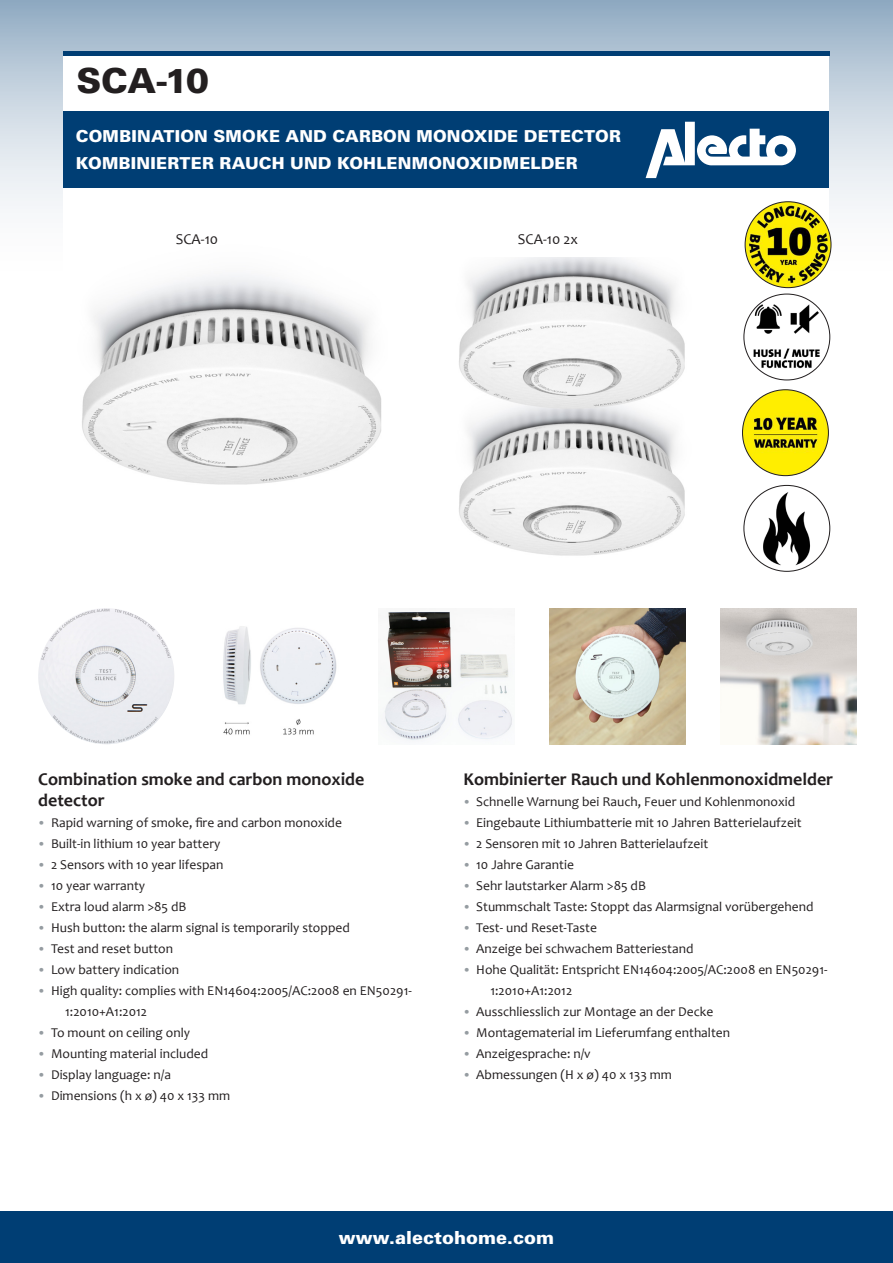
<style>
.page{position:relative;width:893px;height:1263px;background:#fff}
.page>*{position:absolute;margin:0;border:0;box-sizing:border-box;transform-origin:0 0}
.t1{font:900 34.5px "Univers LT Std";color:#231f20}
.t2{font:700 18px/21px "Candara";color:#231f20}
.t3{font:900 18px "Univers LT Std";color:#fff}
.t4{font:900 16.5px/27px "Univers LT Std";letter-spacing:.01em;color:#fff}
.t5{font:15px "Candara";color:#231f20}
.t6{font:13.5px/21px "Candara";color:#231f20}
.s1{font-family:"Calibri";font-weight:300;color:#959ca1}
</style>
<div class="page">
<svg style="left:0;top:0;width:893px;height:259px;background:#b6c7d6"></svg>
<div style="left:0;top:1212px;width:893px;height:51px;background:#003e74"></div>
<div style="left:64px;top:51px;width:765px;height:557px;background:#fff"></div>
<div style="left:63px;top:112px;width:766px;height:76px;background:#003e74"></div>
<img style="left:550px;top:608px;width:136px;height:136px">
<img style="left:721px;top:608px;width:136px;height:136px">
<img style="left:384px;top:611px;width:128px;height:130px">
<img style="left:223px;top:626px;width:114px;height:109px">
<hr style="left:63px;top:51px;width:766px;height:4px;background:#003e74">
<img style="left:72px;top:608px;width:35px;height:10px">
<svg style="left:646px;top:122px;width:150px;height:56px"></svg>
<img style="left:82px;top:275px;width:300px;height:210px">
<img style="left:745px;top:202px;width:86px;height:86px;border-radius:43px">
<img style="left:744px;top:485px;width:86px;height:86px;border-radius:42px">
<img style="left:742px;top:390px;width:86px;height:86px;border-radius:43px">
<img style="left:744px;top:294px;width:86px;height:86px;border-radius:43px">
<img style="left:459px;top:258px;width:226px;height:298px">
<h1 class="t1" style="left:77px;top:61px;width:134px">SCA-10</h1>
<p class="t4" style="left:76px;top:123px;width:547px">COMBINATION SMOKE AND CARBON MONOXIDE DETECTOR<br>KOMBINIERTER RAUCH UND KOHLENMONOXIDMELDER</p>
<p class="t5" style="left:176px;top:230px;width:44px">SCA-10</p>
<p class="t5" style="left:518px;top:230px;width:62px">SCA-10 2x</p>
<h2 class="t2" style="left:38px;top:770px;width:327px">Combination smoke and carbon monoxide detector</h2>
<p class="t6" style="left:38px;top:812px;width:305px"><span class="s1">•</span> Rapid warning of smoke, 昀椀re and carbon monoxide</p>
<p class="t6" style="left:38px;top:833px;width:184px"><span class="s1">•</span> Built-in lithium 10 year battery</p>
<p class="t6" style="left:38px;top:855px;width:187px"><span class="s1">•</span> 2 Sensors with 10 year lifespan</p>
<p class="t6" style="left:38px;top:876px;width:108px"><span class="s1">•</span> 10 year warranty</p>
<p class="t6" style="left:38px;top:896px;width:150px"><span class="s1">•</span> Extra loud alarm &gt;85 dB</p>
<p class="t6" style="left:38px;top:917px;width:313px"><span class="s1">•</span> Hush button: the alarm signal is temporarily stopped</p>
<p class="t6" style="left:38px;top:938px;width:136px"><span class="s1">•</span> Test and reset button</p>
<p class="t6" style="left:38px;top:959px;width:142px"><span class="s1">•</span> Low battery indication</p>
<p class="t6" style="left:65px;top:980px;width:348px;text-indent:-27px"><span class="s1">•</span> High quality: complies with EN14604:2005/AC:2008 en EN50291-<br>1:2010+A1:2012</p>
<p class="t6" style="left:38px;top:1022px;width:153px"><span class="s1">•</span> To mount on ceiling only</p>
<p class="t6" style="left:38px;top:1043px;width:172px"><span class="s1">•</span> Mounting material included</p>
<p class="t6" style="left:38px;top:1064px;width:134px"><span class="s1">•</span> Display language: n/a</p>
<p class="t6" style="left:38px;top:1085px;width:193px"><span class="s1">•</span> Dimensions (h x ø) 40 x 133 mm</p>
<h2 class="t2" style="left:463px;top:770px;width:371px">Kombinierter Rauch und Kohlenmonoxidmelder</h2>
<p class="t6" style="left:463px;top:791px;width:333px"><span class="s1">•</span> Schnelle Warnung bei Rauch, Feuer und Kohlenmonoxid</p>
<p class="t6" style="left:463px;top:812px;width:340px"><span class="s1">•</span> Eingebaute Lithiumbatterie mit 10 Jahren Batterielaufzeit</p>
<p class="t6" style="left:463px;top:833px;width:246px"><span class="s1">•</span> 2 Sensoren mit 10 Jahren Batterielaufzeit</p>
<p class="t6" style="left:463px;top:854px;width:112px"><span class="s1">•</span> 10 Jahre Garantie</p>
<p class="t6" style="left:463px;top:875px;width:184px"><span class="s1">•</span> Sehr lautstarker Alarm &gt;85 dB</p>
<p class="t6" style="left:463px;top:896px;width:352px"><span class="s1">•</span> Stummschalt Taste: Stoppt das Alarmsignal vorübergehend</p>
<p class="t6" style="left:463px;top:918px;width:135px"><span class="s1">•</span> Test- und Reset-Taste</p>
<p class="t6" style="left:463px;top:938px;width:231px"><span class="s1">•</span> Anzeige bei schwachem Batteriestand</p>
<p class="t6" style="left:490px;top:959px;width:338px;text-indent:-27px"><span class="s1">•</span> Hohe Qualität: Entspricht EN14604:2005/AC:2008 en EN50291-<br>1:2010+A1:2012</p>
<p class="t6" style="left:463px;top:1001px;width:251px"><span class="s1">•</span> Ausschliesslich zur Montage an der Decke</p>
<p class="t6" style="left:463px;top:1023px;width:268px"><span class="s1">•</span> Montagematerial im Lieferumfang enthalten</p>
<p class="t6" style="left:463px;top:1043px;width:129px"><span class="s1">•</span> Anzeigesprache: n/v</p>
<p class="t6" style="left:463px;top:1064px;width:210px"><span class="s1">•</span> Abmessungen (H x ø) 40 x 133 mm</p>
<h2 class="t3" style="left:339px;top:1227px;width:217px">www.alectohome.com</h2>
</div>
